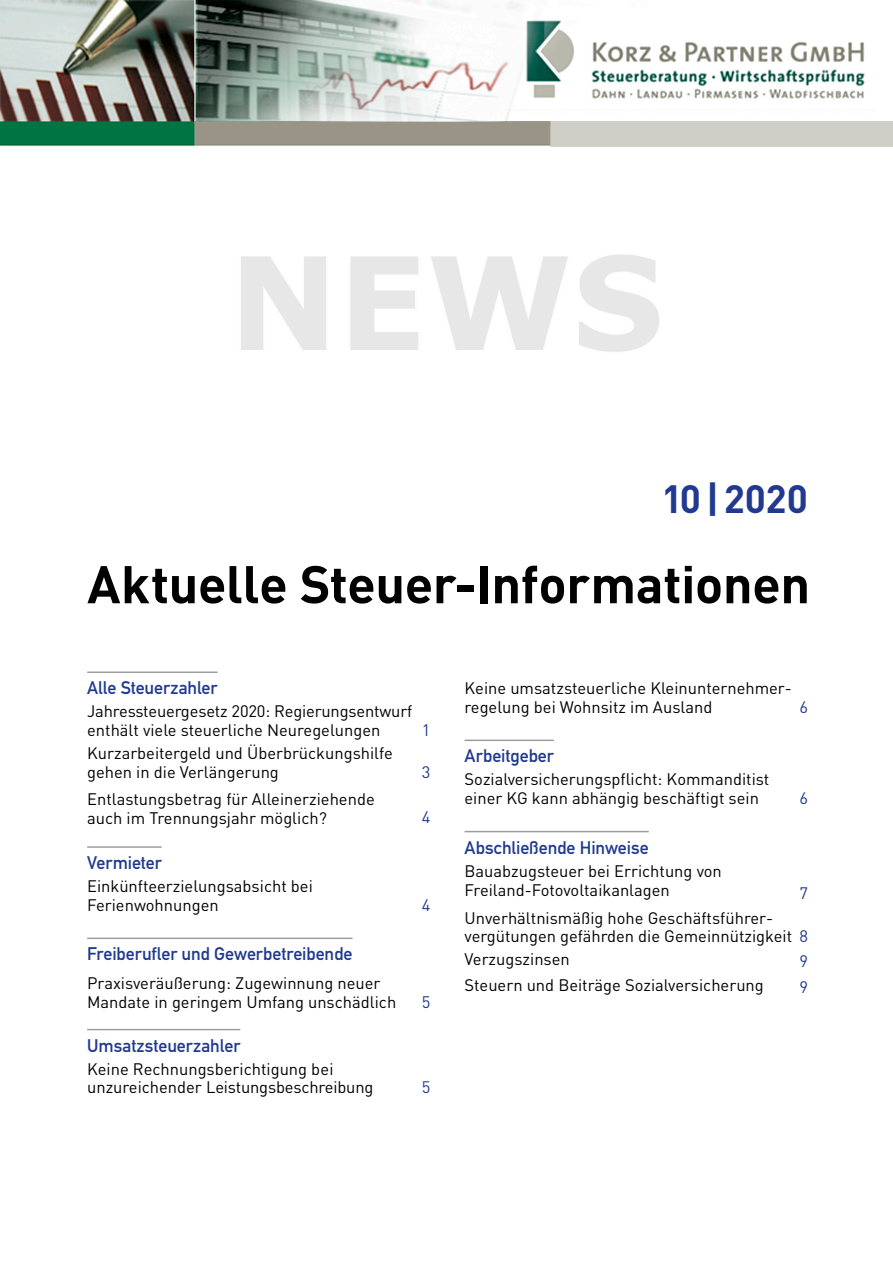
<style>
.page{position:relative;width:893px;height:1263px;background:#fff}
.page>*{position:absolute;margin:0;border:0;box-sizing:border-box;transform-origin:0 0}
.t1{font:700 52.2px "DIN Pro";letter-spacing:-.01em;color:#000}
.t2{font:700 39px "DIN Pro";color:#213a8f}
.t3{font:18px "DIN Mittelschrift Std";letter-spacing:-.005em;color:#213a8f}
.t4{font:16.5px/18.8px "DIN Pro";color:#000}
.t5{font:16.5px "DIN Pro";color:#213a8f}
.s1{color:#213a8f}
</style>
<div class="page">
<img style="left:0;top:0;width:893px;height:352px">
<hr style="left:87px;top:671px;width:131px;height:2px;background:#9d9d9c">
<hr style="left:87px;top:846px;width:75px;height:2px;background:#9d9d9c">
<hr style="left:87px;top:937px;width:266px;height:2px;background:#9d9d9c">
<hr style="left:87px;top:1029px;width:153px;height:1px;background:#9d9d9c">
<hr style="left:465px;top:739px;width:89px;height:2px;background:#9d9d9c">
<hr style="left:465px;top:831px;width:184px;height:1px;background:#9d9d9c">
<h2 class="t2" style="left:664px;top:473px;width:146px">10|2020</h2>
<h1 class="t1" style="left:87px;top:549px;width:724px">Aktuelle Steuer-Informationen</h1>
<p class="t3" style="left:87px;top:677px;width:132px">Alle Steuerzahler</p>
<p class="t4" style="left:87px;top:701px;width:327px">Jahressteuergesetz 2020: Regierungsentwurf enthält viele steuerliche Neuregelungen</p>
<p class="t4" style="left:87px;top:743px;width:307px">Kurzarbeitergeld und Überbrückungshilfe gehen in die Verlängerung</p>
<p class="t4" style="left:87px;top:789px;width:289px">Entlastungsbetrag für Alleinerziehende auch im Trennungsjahr möglich?</p>
<p class="t5" style="left:422px;top:719px;width:10px">1</p>
<p class="t5" style="left:422px;top:761px;width:10px">3</p>
<p class="t5" style="left:422px;top:805px;width:10px">4</p>
<p class="t3" style="left:87px;top:852px;width:76px">Vermieter</p>
<p class="t4" style="left:87px;top:876px;width:227px">Einkünfteerzielungsabsicht bei<br>Ferienwohnungen</p>
<p class="t5" style="left:422px;top:894px;width:10px">4</p>
<p class="t3" style="left:87px;top:943px;width:267px">Freiberufler und Gewerbetreibende</p>
<p class="t4" style="left:87px;top:973px;width:311px">Praxisveräußerung: Zugewinnung neuer<br>Mandate in geringem Umfang unschädlich</p>
<p class="t3" style="left:87px;top:1035px;width:155px">Umsatzsteuerzahler</p>
<p class="t4" style="left:87px;top:1058px;width:288px">Keine Rechnungsberichtigung bei unzureichender Leistungsbeschreibung</p>
<p class="t5" style="left:422px;top:991px;width:10px">5</p>
<p class="t5" style="left:422px;top:1076px;width:10px">5</p>
<p class="t4" style="left:465px;top:678px;width:329px">Keine umsatzsteuerliche Kleinunternehmer&shy;regelung bei Wohnsitz im Ausland</p>
<p class="t5" style="left:799px;top:696px;width:10px">6</p>
<p class="t3" style="left:465px;top:745px;width:91px">Arbeitgeber</p>
<p class="t4" style="left:465px;top:769px;width:306px">Sozialversicherungspflicht: Kommanditist einer KG kann abhängig beschäftigt sein</p>
<p class="t5" style="left:799px;top:787px;width:10px">6</p>
<p class="t3" style="left:465px;top:837px;width:186px">Abschließende Hinweise</p>
<p class="t4" style="left:465px;top:860px;width:259px;line-height:19.5px">Bauabzugsteuer bei Errichtung von<br>Freiland-Fotovoltaikanlagen</p>
<p class="t5" style="left:799px;top:882px;width:10px">7</p>
<p class="t4" style="left:465px;top:908px;width:345px">Unverhältnismäßig hohe Geschäftsführer&shy;vergütungen gefährden die Gemeinnützigkeit <span class="s1">8</span></p>
<p class="t4" style="left:465px;top:949px;width:107px">Verzugszinsen</p>
<p class="t5" style="left:799px;top:950px;width:10px">9</p>
<p class="t4" style="left:465px;top:975px;width:301px">Steuern und Beiträge Sozialversicherung</p>
<p class="t5" style="left:799px;top:976px;width:10px">9</p>
</div>
